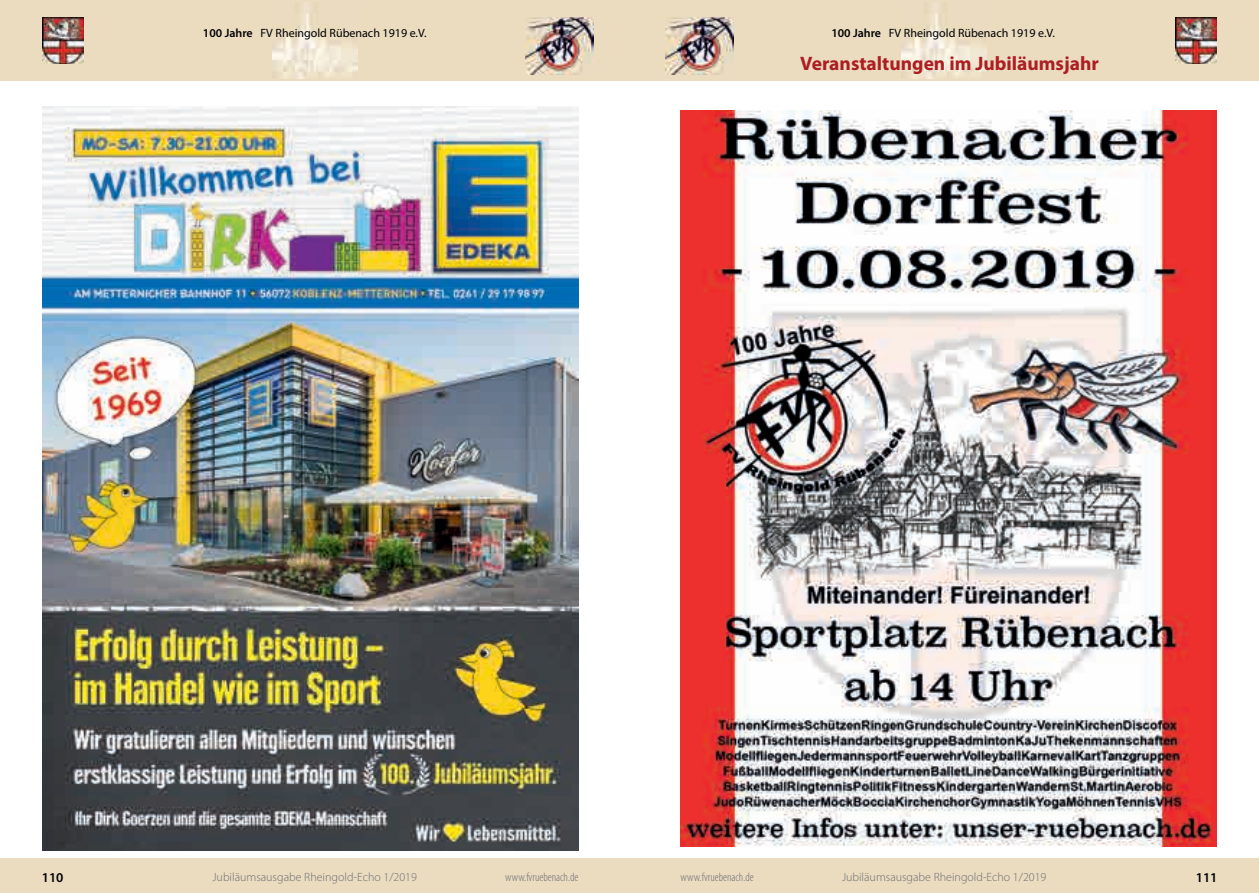
<style>
.page{position:relative;width:1259px;height:893px;background:#fff}
.page>*{position:absolute;margin:0;border:0;box-sizing:border-box;transform-origin:0 0}
.t1{font:700 19.5px "Myriad Pro";color:#ac1e22}
.t2{font:600 13.5px "Myriad Pro";color:#000002}
.t3{font:300 12px "Myriad Pro";color:#6c6d70}
.t4{font:12px "Myriad Pro";color:#000002}
.t5{font:300 condensed 12px "Myriad Pro";color:#6c6d70}
.s1{font-weight:600}
</style>
<div class="page">
<div style="left:629px;top:859px;width:630px;height:34px;background:#ebdcc0"></div>
<div style="left:0;top:859px;width:629px;height:34px;background:#ebdcc0"></div>
<div style="left:629px;top:0;width:630px;height:81px;background:#ebdcc0"></div>
<div style="left:0;top:0;width:629px;height:81px;background:#ebdcc0"></div>
<img style="left:525px;top:17px;width:68px;height:57px">
<img style="left:666px;top:17px;width:68px;height:57px">
<img style="left:43px;top:17px;width:40px;height:47px">
<img style="left:1175px;top:17px;width:41px;height:47px">
<img style="left:272px;top:3px;width:85px;height:75px">
<img style="left:902px;top:3px;width:84px;height:75px">
<img style="left:680px;top:111px;width:536px;height:735px">
<img style="left:43px;top:106px;width:535px;height:744px">
<p class="t4" style="left:203px;top:26px;width:225px"><span class="s1">100 Jahre</span> FV Rheingold Rübenach 1919 e.V.</p>
<p class="t4" style="left:831px;top:26px;width:225px"><span class="s1">100 Jahre</span> FV Rheingold Rübenach 1919 e.V.</p>
<h1 class="t1" style="left:800px;top:52px;width:300px">Veranstaltungen im Jubiläumsjahr</h1>
<p class="t2" style="left:42px;top:870px;width:23px">110</p>
<p class="t3" style="left:212px;top:870px;width:206px">Jubiläumsausgabe Rheingold-Echo 1/2019</p>
<p class="t3" style="left:842px;top:870px;width:206px">Jubiläumsausgabe Rheingold-Echo 1/2019</p>
<p class="t2" style="left:1195px;top:870px;width:23px">111</p>
<p class="t5" style="left:505px;top:870px;width:75px">www.fvruebenach.de</p>
<p class="t5" style="left:680px;top:870px;width:75px">www.fvruebenach.de</p>
</div>
